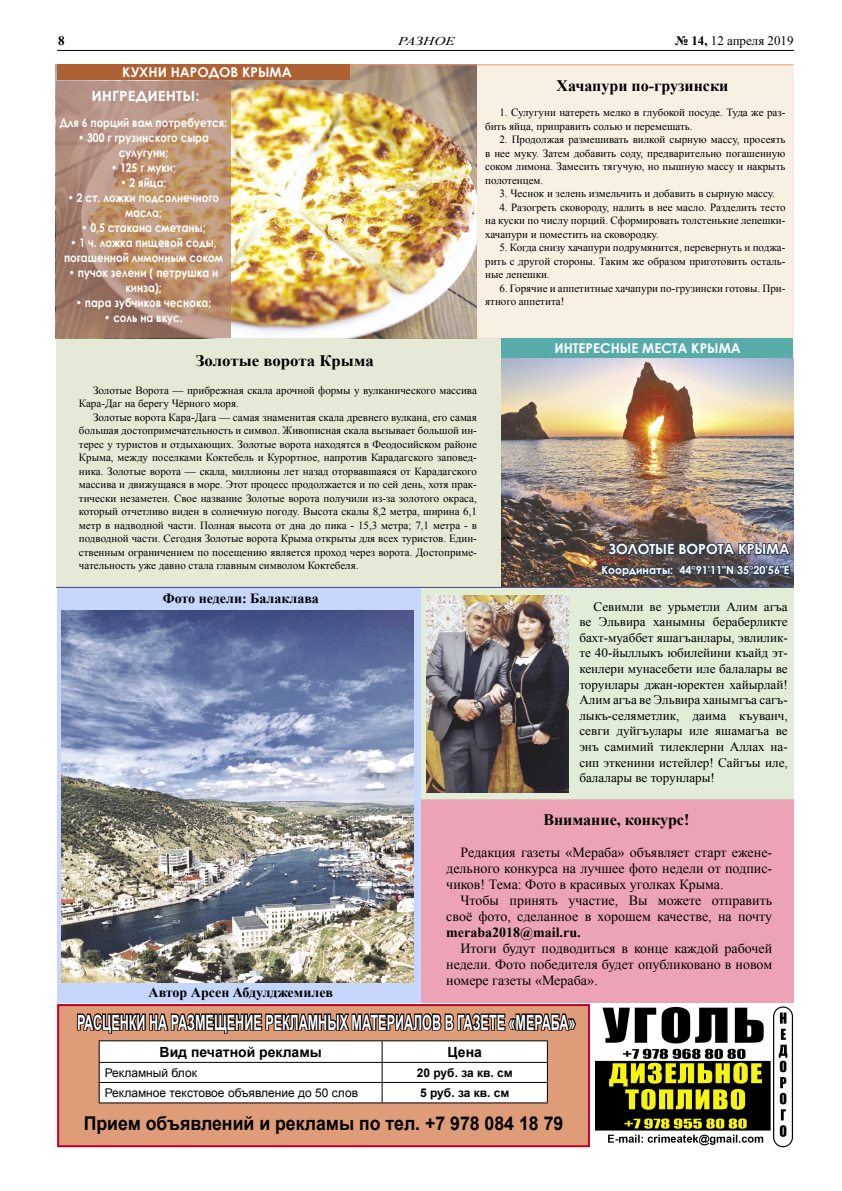
<style>
.page{position:relative;width:842px;height:1191px;background:#fff}
.page>*{position:absolute;margin:0;border:0;box-sizing:border-box;transform-origin:0 0}
.t1{font:700 21px "Arial";color:#fff;scale:.6 1}
.t2{font:700 19px "Arial";color:#000;scale:.93 1}
.t3{font:700 16px "Times New Roman";color:#000}
.t4{font:700 16px "Times New Roman";color:#000;scale:1.05 1}
.t5{font:700 14.1px "Century Gothic";color:#fff;scale:1.08 1}
.t6{font:14px/16px "Times New Roman";color:#000;text-align:justify}
.t7{font:700 14px "Times New Roman";color:#000}
.t8{font:700 14px "Arial";color:#000}
.t9{font:700 14px "Century Gothic";color:#fff}
.t10{font:700 13.5px "Century Gothic";color:#fff}
.t11{font:13px/15.6px "Times New Roman";color:#000;text-align:justify}
.t12{font:700 13px "Times New Roman";color:#000}
.t13{font:700 12px/15px "Century Gothic";color:#fff;text-align:center;scale:.86 1}
.t14{font:12px "Arial";color:#000}
.t15{font:700 12px "Arial";color:#000}
.t16{font:italic 12px "Times New Roman";color:#000;scale:1.29 1}
.t17{font:11px/13.5px "Times New Roman";color:#000;text-align:justify}
.t18{font:700 11px "Century Gothic";color:#fff}
.s1{font-weight:700}
</style>
<div class="page">
<img style="left:56px;top:65px;width:421px;height:273px">
<div style="left:58px;top:588px;width:363px;height:415px;background:#c6d6fc"></div>
<hr style="left:57px;top:50px;width:737px;height:1px;background:#000">
<img style="left:595px;top:1006px;width:198px;height:141px">
<div style="left:57px;top:1004px;width:533px;height:143px;background:#de9c78;border:2px solid #be0027"></div>
<svg style="left:76px;top:1004px;width:501px;height:99px"></svg>
<div style="left:421px;top:799px;width:373px;height:204px;background:#eca3b5"></div>
<div style="left:421px;top:588px;width:373px;height:211px;background:#e1edd6"></div>
<hr style="left:56px;top:64px;width:737px;height:1px;background:#ff8e78">
<img style="left:501px;top:358px;width:293px;height:229px">
<div style="left:56px;top:338px;width:445px;height:249px;background:#e6e9d6"></div>
<div style="left:477px;top:65px;width:316px;height:273px;background:#f7f0e3"></div>
<div style="left:57px;top:64px;width:293px;height:15px;background:#ae6132"></div>
<svg style="left:56px;top:81px;width:175px;height:256px;background:#b58d74"></svg>
<div style="left:501px;top:338px;width:291px;height:20px;background:#57acaa"></div>
<img style="left:600px;top:539px;width:192px;height:39px">
<img style="left:61px;top:610px;width:353px;height:372px">
<hr style="left:56px;top:587px;width:738px;height:1px;background:#3a408e">
<img style="left:426px;top:595px;width:142px;height:197px">
<p class="t12" style="left:58px;top:31px;width:8px">8</p>
<p class="t16" style="left:398px;top:32px;width:46px">РАЗНОЕ</p>
<p class="t11" style="left:675px;top:32px;width:120px"><span class="s1">№ 14,</span> 12 апреля 2019</p>
<p class="t10" style="left:122px;top:62px;width:171px">КУХНИ НАРОДОВ КРЫМА</p>
<p class="t5" style="left:91px;top:85px;width:102px">ИНГРЕДИЕНТЫ:</p>
<p class="t13" style="left:60px;top:114px;width:196px">Для 6 порций вам потребуется:</p>
<p class="t13" style="left:78px;top:129px;width:154px">• 300 г грузинского сыра сулугуни;</p>
<p class="t13" style="left:111px;top:159px;width:77px">• 125 г муки;</p>
<p class="t13" style="left:121px;top:174px;width:55px">• 2 яйца;</p>
<p class="t13" style="left:68px;top:189px;width:177px">• 2 ст. ложки подсолнечного масла;</p>
<p class="t13" style="left:81px;top:219px;width:146px">• 0,5 стакана сметаны;</p>
<p class="t13" style="left:64px;top:234px;width:186px">• 1 ч. ложка пищевой соды, погашенной лимонным соком</p>
<p class="t13" style="left:69px;top:264px;width:175px">• пучок зелени ( петрушка и кинза);</p>
<p class="t13" style="left:76px;top:294px;width:159px">• пара зубчиков чеснока;</p>
<p class="t13" style="left:104px;top:309px;width:93px">• соль на вкус.</p>
<h3 class="t4" style="left:196px;top:349px;width:171px">Золотые ворота Крыма</h3>
<p class="t17" style="left:79px;top:383px;width:399px;text-indent:14px">Золотые Ворота — прибрежная скала арочной формы у вулканического массива<br>Кара-Даг на берегу Чёрного моря.</p>
<p class="t17" style="left:79px;top:410px;width:399px;text-indent:14px">Золотые ворота Кара-Дага — самая знаменитая скала древнего вулкана, его самая большая достопримечательность и символ. Живописная скала вызывает большой ин&shy;терес у туристов и отдыхающих. Золотые ворота находятся в Феодосийском районе Крыма, между поселками Коктебель и Курортное, напротив Карадагского заповед&shy;ника. Золотые ворота — скала, миллионы лет назад оторвавшаяся от Карадагского массива и движущаяся в море. Этот процесс продолжается и по сей день, хотя прак&shy;тически незаметен. Свое название Золотые ворота получили из-за золотого окраса, который отчетливо виден в солнечную погоду. Высота скалы 8,2 метра, ширина 6,1 метр в надводной части. Полная высота от дна до пика - 15,3 метра; 7,1 метра - в подводной части. Сегодня Золотые ворота Крыма открыты для всех туристов. Един&shy;ственным ограничением по посещению является проход через ворота. Достоприме&shy;чательность уже давно стала главным символом Коктебеля.</p>
<p class="t7" style="left:163px;top:588px;width:158px">Фото недели: Балаклава</p>
<h3 class="t3" style="left:556px;top:74px;width:173px">Хачапури по-грузински</h3>
<p class="t17" style="left:485px;top:105px;width:302px;text-indent:14px">1. Сулугуни натереть мелко в глубокой посуде. Туда же раз&shy;бить яйца, приправить солью и перемешать.</p>
<p class="t17" style="left:485px;top:132px;width:302px;text-indent:14px">2. Продолжая размешивать вилкой сырную массу, просеять в нее муку. Затем добавить соду, предварительно погашенную соком лимона. Замесить тягучую, но пышную массу и накрыть полотенцем.</p>
<p class="t17" style="left:499px;top:186px;width:277px">3. Чеснок и зелень измельчить и добавить в сырную массу.</p>
<p class="t17" style="left:485px;top:200px;width:302px;text-indent:14px">4. Разогреть сковороду, налить в нее масло. Разделить тесто на куски по числу порций. Сформировать толстенькие лепешки&shy;хачапури и поместить на сковородку.</p>
<p class="t17" style="left:485px;top:240px;width:302px;text-indent:14px">5. Когда снизу хачапури подрумянится, перевернуть и поджа&shy;рить с другой стороны. Таким же образом приготовить осталь&shy;ные лепешки.</p>
<p class="t17" style="left:485px;top:281px;width:302px;text-indent:14px">6. Горячие и аппетитные хачапури по-грузински готовы. При&shy;ятного аппетита!</p>
<p class="t10" style="left:554px;top:337px;width:188px">ИНТЕРЕСНЫЕ МЕСТА КРЫМА</p>
<p class="t9" style="left:609px;top:538px;width:182px">ЗОЛОТЫЕ ВОРОТА КРЫМА</p>
<p class="t18" style="left:601px;top:562px;width:189px">Координаты: 44°91'11"N 35°20'56"E</p>
<p class="t11" style="left:579px;top:598px;width:210px;text-indent:14px">Севимли ве урьметли Алим агъа ве Эльвира ханымны бераберликте бахт-муаббет яшагъанлары, эвлилик&shy;те 40-йыллыкъ юбилейини къайд эт&shy;кенлери мунасебети иле балалары ве торунлары джан-юректен хайырлай!<br>Алим агъа ве Эльвира ханымгъа сагъ&shy;лыкъ-селяметлик, даима къуванч, севги дуйгъулары иле яшамагъа ве энъ самимий тилеклерни Аллах на&shy;сип эткенини истейлер! Сайгъы иле, балалары ве торунлары!</p>
<p class="t7" style="left:149px;top:982px;width:186px">Автор Арсен Абдулджемилев</p>
<h3 class="t3" style="left:543px;top:808px;width:147px">Внимание, конкурс!</h3>
<p class="t6" style="left:446px;top:844px;width:327px;text-indent:14px">Редакция газеты «Мераба» объявляет старт ежене&shy;дельного конкурса на лучшее фото недели от подпис&shy;чиков! Тема: Фото в красивых уголках Крыма.</p>
<p class="t6" style="left:446px;top:892px;width:327px;text-align:right">Чтобы принять участие, Вы можете отправить своё фото, сделанное в хорошем качестве, на почту</p>
<p class="t7" style="left:446px;top:922px;width:136px">meraba2018@mail.ru.</p>
<p class="t6" style="left:446px;top:940px;width:327px;text-indent:14px">Итоги будут подводиться в конце каждой рабочей недели. Фото победителя будет опубликовано в новом номере газеты «Мераба».</p>
<h1 class="t1" style="left:77px;top:1008px;width:832px">РАСЦЕНКИ НА РАЗМЕЩЕНИЕ РЕКЛАМНЫХ МАТЕРИАЛОВ В ГАЗЕТЕ «МЕРАБА»</h1>
<p class="t8" style="left:160px;top:1042px;width:164px">Вид печатной рекламы</p>
<p class="t8" style="left:447px;top:1042px;width:36px">Цена</p>
<p class="t14" style="left:105px;top:1064px;width:94px">Рекламный блок</p>
<p class="t15" style="left:417px;top:1064px;width:98px">20 руб. за кв. см</p>
<p class="t14" style="left:105px;top:1084px;width:255px">Рекламное текстовое объявление до 50 слов</p>
<p class="t15" style="left:420px;top:1084px;width:91px">5 руб. за кв. см</p>
<h2 class="t2" style="left:84px;top:1111px;width:517px">Прием объявлений и рекламы по тел. +7 978 084 18 79</h2>
</div>
